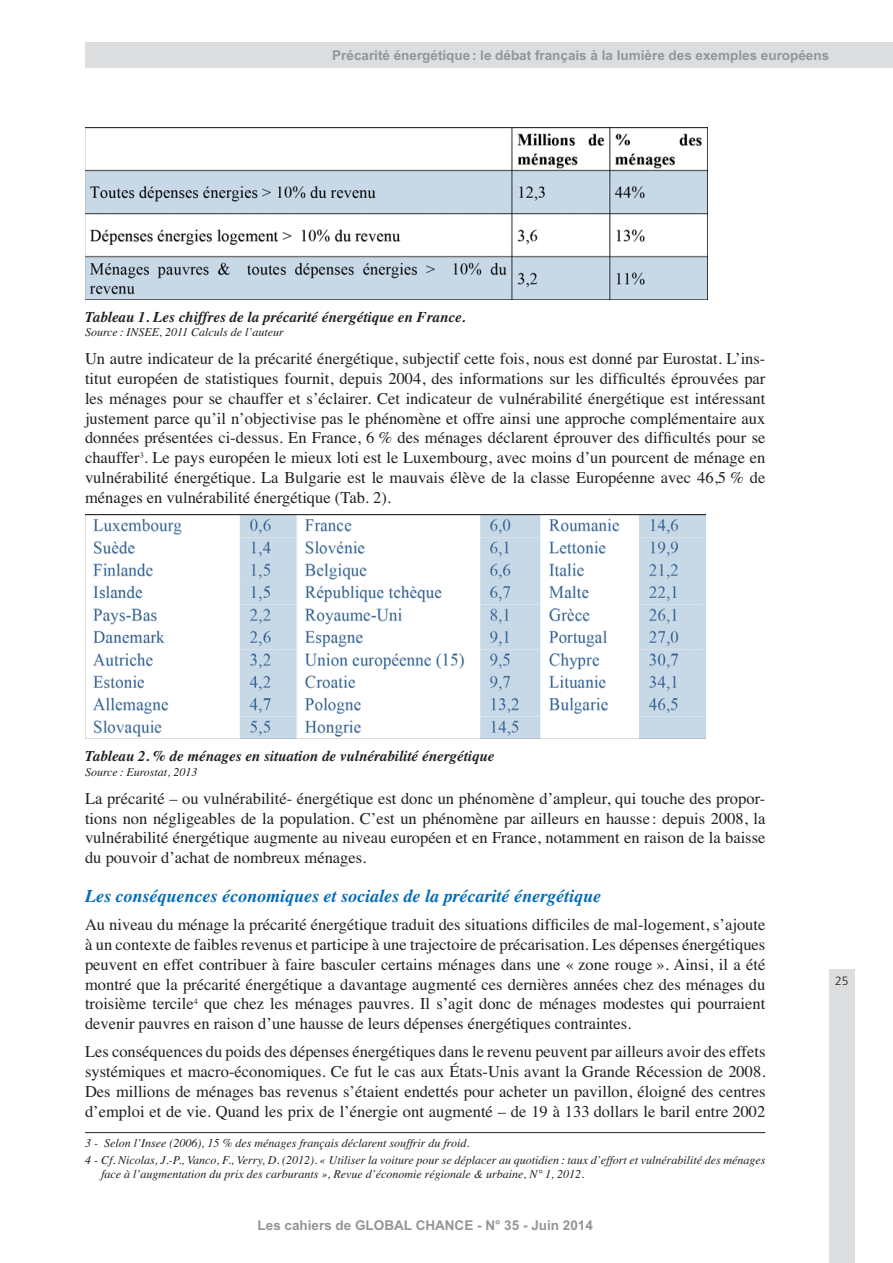
<style>
.page{position:relative;width:893px;height:1263px;background:#fff}
.page>*{position:absolute;margin:0;border:0;box-sizing:border-box;transform-origin:0 0}
.t1{font:italic 700 18px "Times";color:#006bb6}
.t2{font:16.5px/19.8px "Times";color:#231f20;text-align:justify}
.t3{font:italic 700 15px "Times";color:#231f20}
.t4{font:700 13.5px "Arial";color:#939598}
.t5{font:italic 12px/16.5px "Times";color:#231f20}
.t6{font:300 12px "Frutiger";color:#231f20}
</style>
<div class="page">
<div style="left:829px;top:969px;width:26px;height:294px;background:#dcddde"></div>
<div style="left:85px;top:43px;width:808px;height:25px;background:#dcddde"></div>
<img style="left:85px;top:128px;width:622px;height:171px">
<img style="left:85px;top:515px;width:621px;height:224px">
<hr style="left:85px;top:1132px;width:680px;height:1px;background:#231f20">
<p class="t4" style="left:332px;top:48px;width:498px">Précarité énergétique : le débat français à la lumière des exemples européens</p>
<p class="t3" style="left:85px;top:311px;width:382px">Tableau 1. Les chiffres de la précarité énergétique en France.</p>
<p class="t5" style="left:85px;top:325px;width:200px">Source : INSEE, 2011 Calculs de l’auteur</p>
<p class="t2" style="left:85px;top:350px;width:682px">Un autre indicateur de la précarité énergétique, subjectif cette fois, nous est donné par Eurostat. L’ins&shy;titut européen de statistiques fournit, depuis 2004, des informations sur les difficultés éprouvées par les ménages pour se chauffer et s’éclairer. Cet indicateur de vulnérabilité énergétique est intéressant justement parce qu’il n’objectivise pas le phénomène et offre ainsi une approche complémentaire aux données présentées ci-dessus. En France, 6 % des ménages déclarent éprouver des difficultés pour se chauffer<sup>3</sup>. Le pays européen le mieux loti est le Luxembourg, avec moins d’un pourcent de ménage en vulnérabilité énergétique. La Bulgarie est le mauvais élève de la classe Européenne avec 46,5 % de ménages en vulnérabilité énergétique (Tab. 2).</p>
<p class="t3" style="left:85px;top:751px;width:411px">Tableau 2. % de ménages en situation de vulnérabilité énergétique</p>
<p class="t5" style="left:85px;top:764px;width:114px">Source : Eurostat, 2013</p>
<p class="t2" style="left:85px;top:790px;width:682px">La précarité – ou vulnérabilité- énergétique est donc un phénomène d’ampleur, qui touche des propor&shy;tions non négligeables de la population. C’est un phénomène par ailleurs en hausse : depuis 2008, la vulnérabilité énergétique augmente au niveau européen et en France, notamment en raison de la baisse du pouvoir d’achat de nombreux ménages.</p>
<p class="t1" style="left:85px;top:889px;width:517px">Les conséquences économiques et sociales de la précarité énergétique</p>
<p class="t2" style="left:85px;top:916px;width:682px">Au niveau du ménage la précarité énergétique traduit des situations difficiles de mal-logement, s’ajoute à un contexte de faibles revenus et participe à une trajectoire de précarisation. Les dépenses énergétiques peuvent en effet contribuer à faire basculer certains ménages dans une « zone rouge ». Ainsi, il a été montré que la précarité énergétique a davantage augmenté ces dernières années chez des ménages du troisième tercile<sup>4</sup> que chez les ménages pauvres. Il s’agit donc de ménages modestes qui pourraient devenir pauvres en raison d’une hausse de leurs dépenses énergétiques contraintes.</p>
<p class="t2" style="left:85px;top:1043px;width:682px">Les conséquences du poids des dépenses énergétiques dans le revenu peuvent par ailleurs avoir des effets systémiques et macro-économiques. Ce fut le cas aux États-Unis avant la Grande Récession de 2008.<br>Des millions de ménages bas revenus s’étaient endettés pour acheter un pavillon, éloigné des centres d’emploi et de vie. Quand les prix de l’énergie ont augmenté – de 19 à 133 dollars le baril entre 2002</p>
<p class="t5" style="left:85px;top:1136px;width:682px">3 - Selon l’Insee (2006), 15 % des ménages français déclarent souffrir du froid.<br>4 - Cf. Nicolas, J.-P., Vanco, F., Verry, D. (2012). « Utiliser la voiture pour se déplacer au quotidien : taux d’effort et vulnérabilité des ménages</p>
<p class="t5" style="left:101px;top:1167px;width:485px">face à l’augmentation du prix des carburants », Revue d’économie régionale &amp; urbaine, N° 1, 2012.</p>
<p class="t4" style="left:258px;top:1218px;width:337px">Les cahiers de GLOBAL CHANCE - N° 35 - Juin 2014</p>
<p class="t6" style="left:835px;top:976px;width:15px">25</p>
</div>
